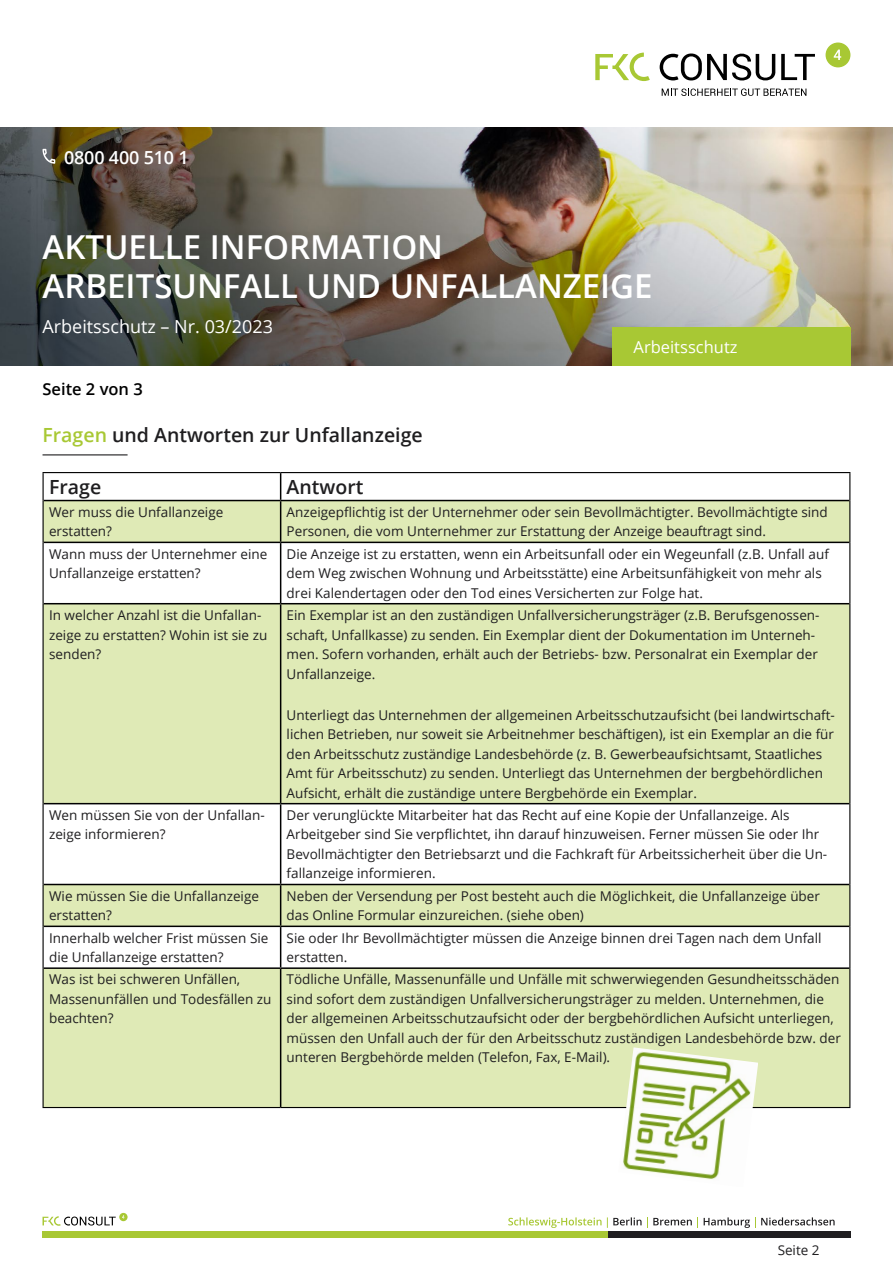
<style>
.page{position:relative;width:893px;height:1263px;background:#fff}
.page>*{position:absolute;margin:0;border:0;box-sizing:border-box;transform-origin:0 0}
.t1{font:600 33px/39px "Open Sans";color:#fff}
.t2{font:600 19.5px "Open Sans";color:#1f1e20}
.t3{font:18px "Open Sans";color:#fff}
.t4{font:600 18px "Open Sans";letter-spacing:-.01em;color:#fff}
.t5{font:16.5px "Open Sans";color:#fff}
.t6{font:600 16.5px "Open Sans";color:#000}
.t7{font:13.5px/19.5px "Open Sans";color:#1f1e20}
.s1{color:#a8c834}
</style>
<div class="page">
<svg style="left:595px;top:53px;width:55px;height:28px"></svg>
<svg style="left:660px;top:53px;width:115px;height:28px"></svg>
<svg style="left:781px;top:54px;width:34px;height:26px"></svg>
<div style="left:825px;top:43px;width:25px;height:24px;background:#a8c834;border-radius:50%"></div>
<svg style="left:834px;top:50px;width:7px;height:10px"></svg>
<svg style="left:662px;top:88px;width:144px;height:8px"></svg>
<svg style="left:43px;top:1216px;width:73px;height:10px"></svg>
<svg style="left:119px;top:1213px;width:9px;height:8px"></svg>
<div style="left:43px;top:1231px;width:578px;height:6px;background:#a8c834"></div>
<div style="left:608px;top:1231px;width:242px;height:6px;background:#1f1e20"></div>
<svg style="left:704px;top:1217px;width:131px;height:11px"></svg>
<svg style="left:508px;top:1217px;width:190px;height:11px"></svg>
<img style="left:0;top:128px;width:893px;height:238px">
<div style="left:612px;top:327px;width:238px;height:39px;background:#a8c834"></div>
<svg style="left:43px;top:149px;width:12px;height:15px"></svg>
<svg style="left:44px;top:501px;width:805px;height:606px;fill:#dfeab6"></svg>
<hr style="left:43px;top:472px;width:238px;height:1px;background:#000">
<svg style="left:43px;top:473px;width:1px;height:27px"></svg>
<hr style="left:281px;top:472px;width:569px;height:1px;background:#000">
<svg style="left:849px;top:473px;width:1px;height:27px"></svg>
<hr style="left:43px;top:500px;width:1px;height:42px;background:#000">
<hr style="left:849px;top:500px;width:1px;height:42px;background:#000">
<hr style="left:43px;top:542px;width:1px;height:62px;background:#000">
<hr style="left:849px;top:542px;width:1px;height:62px;background:#000">
<hr style="left:43px;top:604px;width:1px;height:200px;background:#000">
<hr style="left:849px;top:604px;width:1px;height:200px;background:#000">
<hr style="left:43px;top:804px;width:1px;height:80px;background:#000">
<hr style="left:849px;top:804px;width:1px;height:80px;background:#000">
<hr style="left:43px;top:884px;width:1px;height:42px;background:#000">
<hr style="left:849px;top:884px;width:1px;height:42px;background:#000">
<hr style="left:43px;top:926px;width:1px;height:42px;background:#000">
<hr style="left:849px;top:926px;width:1px;height:42px;background:#000">
<hr style="left:43px;top:968px;width:1px;height:139px;background:#000">
<hr style="left:849px;top:968px;width:1px;height:139px;background:#000">
<hr style="left:43px;top:1107px;width:238px;height:1px;background:#000">
<hr style="left:281px;top:1107px;width:569px;height:1px;background:#000">
<svg style="left:280px;top:473px;width:1px;height:27px"></svg>
<hr style="left:44px;top:500px;width:237px;height:1px;background:#000">
<hr style="left:281px;top:500px;width:568px;height:1px;background:#000">
<hr style="left:280px;top:501px;width:1px;height:41px;background:#000">
<hr style="left:44px;top:542px;width:237px;height:1px;background:#000">
<hr style="left:281px;top:542px;width:568px;height:1px;background:#000">
<hr style="left:280px;top:543px;width:1px;height:60px;background:#000">
<hr style="left:44px;top:603px;width:237px;height:1px;background:#000">
<hr style="left:281px;top:603px;width:568px;height:1px;background:#000">
<hr style="left:280px;top:604px;width:1px;height:199px;background:#000">
<hr style="left:44px;top:803px;width:237px;height:1px;background:#000">
<hr style="left:281px;top:803px;width:568px;height:1px;background:#000">
<hr style="left:280px;top:804px;width:1px;height:80px;background:#000">
<hr style="left:44px;top:884px;width:237px;height:1px;background:#000">
<hr style="left:281px;top:884px;width:568px;height:1px;background:#000">
<hr style="left:280px;top:885px;width:1px;height:40px;background:#000">
<hr style="left:44px;top:925px;width:237px;height:2px;background:#000">
<hr style="left:281px;top:925px;width:568px;height:2px;background:#000">
<hr style="left:280px;top:927px;width:1px;height:40px;background:#000">
<hr style="left:44px;top:967px;width:237px;height:2px;background:#000">
<hr style="left:281px;top:967px;width:568px;height:2px;background:#000">
<hr style="left:280px;top:969px;width:1px;height:138px;background:#000">
<hr style="left:43px;top:454px;width:85px;height:1px;background:#1f1e20">
<img style="left:618px;top:1047px;width:140px;height:133px">
<h3 class="t4" style="left:64px;top:145px;width:126px">0800 400 510 1</h3>
<h1 class="t1" style="left:43px;top:227px;width:612px">AKTUELLE INFORMATION<br>ARBEITSUNFALL UND UNFALLANZEIGE</h1>
<h3 class="t3" style="left:43px;top:314px;width:232px">Arbeitsschutz – Nr. 03/2023</h3>
<p class="t5" style="left:634px;top:336px;width:105px">Arbeitsschutz</p>
<p class="t6" style="left:43px;top:378px;width:102px">Seite 2 von 3</p>
<h2 class="t2" style="left:43px;top:421px;width:382px"><span class="s1">Fragen</span> und Antworten zur Unfallanzeige</h2>
<h2 class="t2" style="left:49px;top:473px;width:54px">Frage</h2>
<h2 class="t2" style="left:287px;top:473px;width:78px">Antwort</h2>
<p class="t7" style="left:49px;top:502px;width:176px">Wer muss die Unfallanzeige erstatten?</p>
<p class="t7" style="left:287px;top:502px;width:543px">Anzeigepflichtig ist der Unternehmer oder sein Bevollmächtigter. Bevollmächtigte sind<br>Personen, die vom Unternehmer zur Erstattung der Anzeige beauftragt sind.</p>
<p class="t7" style="left:49px;top:544px;width:220px">Wann muss der Unternehmer eine<br>Unfallanzeige erstatten?</p>
<p class="t7" style="left:287px;top:544px;width:544px">Die Anzeige ist zu erstatten, wenn ein Arbeitsunfall oder ein Wegeunfall (z.B. Unfall auf dem Weg zwischen Wohnung und Arbeitsstätte) eine Arbeitsunfähigkeit von mehr als drei Kalendertagen oder den Tod eines Versicherten zur Folge hat.</p>
<p class="t7" style="left:49px;top:605px;width:220px">In welcher Anzahl ist die Unfallan&shy;zeige zu erstatten? Wohin ist sie zu senden?</p>
<p class="t7" style="left:287px;top:605px;width:534px">Ein Exemplar ist an den zuständigen Unfallversicherungsträger (z.B. Berufsgenossen&shy;schaft, Unfallkasse) zu senden. Ein Exemplar dient der Dokumentation im Unterneh&shy;men. Sofern vorhanden, erhält auch der Betriebs- bzw. Personalrat ein Exemplar der Unfallanzeige.</p>
<p class="t7" style="left:287px;top:705px;width:550px">Unterliegt das Unternehmen der allgemeinen Arbeitsschutzaufsicht (bei landwirtschaft&shy;lichen Betrieben, nur soweit sie Arbeitnehmer beschäftigen), ist ein Exemplar an die für den Arbeitsschutz zuständige Landesbehörde (z. B. Gewerbeaufsichtsamt, Staatliches Amt für Arbeitsschutz) zu senden. Unterliegt das Unternehmen der bergbehördlichen Aufsicht, erhält die zuständige untere Bergbehörde ein Exemplar.</p>
<p class="t7" style="left:49px;top:805px;width:217px">Wen müssen Sie von der Unfallan&shy;zeige informieren?</p>
<p class="t7" style="left:287px;top:805px;width:542px">Der verunglückte Mitarbeiter hat das Recht auf eine Kopie der Unfallanzeige. Als Arbeitgeber sind Sie verpflichtet, ihn darauf hinzuweisen. Ferner müssen Sie oder Ihr Bevollmächtigter den Betriebsarzt und die Fachkraft für Arbeitssicherheit über die Un&shy;fallanzeige informieren.</p>
<p class="t7" style="left:49px;top:886px;width:211px">Wie müssen Sie die Unfallanzeige erstatten?</p>
<p class="t7" style="left:287px;top:886px;width:535px">Neben der Versendung per Post besteht auch die Möglichkeit, die Unfallanzeige über das Online Formular einzureichen. (siehe oben)</p>
<p class="t7" style="left:49px;top:927px;width:221px">Innerhalb welcher Frist müssen Sie die Unfallanzeige erstatten?</p>
<p class="t7" style="left:287px;top:927px;width:536px">Sie oder Ihr Bevollmächtigter müssen die Anzeige binnen drei Tagen nach dem Unfall erstatten.</p>
<p class="t7" style="left:49px;top:969px;width:224px">Was ist bei schweren Unfällen,<br>Massenunfällen und Todesfällen zu beachten?</p>
<p class="t7" style="left:287px;top:969px;width:556px">Tödliche Unfälle, Massenunfälle und Unfälle mit schwerwiegenden Gesundheitsschäden sind sofort dem zuständigen Unfallversicherungsträger zu melden. Unternehmen, die der allgemeinen Arbeitsschutzaufsicht oder der bergbehördlichen Aufsicht unterliegen, müssen den Unfall auch der für den Arbeitsschutz zuständigen Landesbehörde bzw. der unteren Bergbehörde melden (Telefon, Fax, E-Mail).</p>
<p class="t7" style="left:778px;top:1240px;width:43px">Seite 2</p>
</div>
